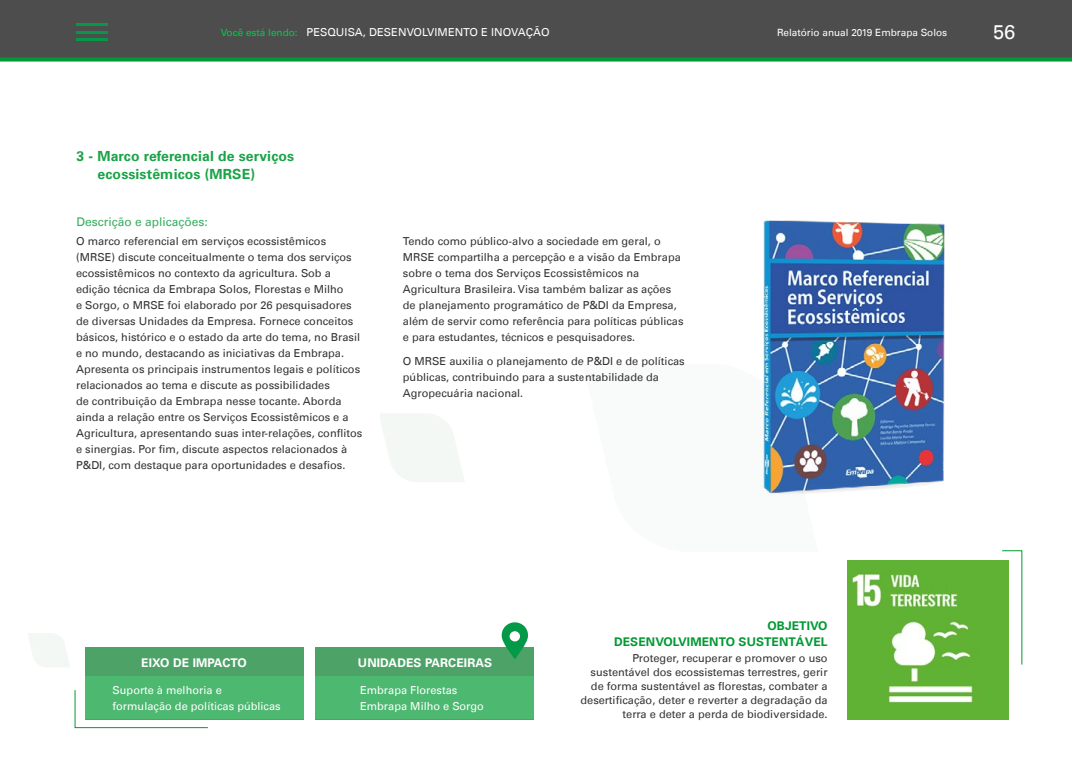
<style>
.page{position:relative;width:1072px;height:757px;background:#fff}
.page>*{position:absolute;margin:0;border:0;box-sizing:border-box;transform-origin:0 0}
.t1{font:20px "Univers LT";color:#fff}
.t2{font:700 14px/18px "Univers LT";letter-spacing:.01em;color:#1aa347}
.t3{font:700 12px/16px "Univers LT";letter-spacing:.01em;color:#093;text-align:right}
.t4{font:700 12px "Univers LT";letter-spacing:.01em;color:#fff}
.t5{font:12px "Univers LT";color:#33ad5c}
.t6{font:11px/16px "Univers LT";color:#333}
.t7{font:11px/16px "Univers LT";color:#fff}
.t8{font:10px "Univers LT";color:#fff}
.s1{font-size:10px;color:#00cd4c}
</style>
<div class="page">
<svg style="left:0;top:0;width:1071px;height:62px;background:#49534c"></svg>
<svg style="left:28px;top:633px;width:42px;height:34px"></svg>
<div style="left:85px;top:647px;width:218px;height:72px;background:#4da367"></div>
<div style="left:85px;top:676px;width:218px;height:43px;background:#4db870"></div>
<div style="left:315px;top:647px;width:219px;height:72px;background:#4da367"></div>
<div style="left:315px;top:676px;width:219px;height:43px;background:#4db870"></div>
<svg style="left:74px;top:690px;width:135px;height:38px"></svg>
<svg style="left:501px;top:622px;width:27px;height:37px"></svg>
<div style="left:509px;top:631px;width:11px;height:10px;background:#fff;border-radius:50%"></div>
<svg style="left:381px;top:414px;width:83px;height:68px"></svg>
<img style="left:761px;top:220px;width:184px;height:275px">
<hr style="left:76px;top:24px;width:31px;height:2px;background:#049948">
<hr style="left:76px;top:31px;width:31px;height:2px;background:#049948">
<hr style="left:76px;top:38px;width:31px;height:3px;background:#049948">
<img style="left:847px;top:561px;width:161px;height:158px">
<svg style="left:1001px;top:550px;width:21px;height:115px"></svg>
<p class="t7" style="left:221px;top:24px;width:330px"><span class="s1">Você está lendo:</span> PESQUISA, DESENVOLVIMENTO E INOVAÇÃO</p>
<p class="t8" style="left:777px;top:26px;width:172px">Relatório anual 2019 Embrapa Solos</p>
<h1 class="t1" style="left:993px;top:20px;width:24px">56</h1>
<p class="t2" style="left:98px;top:147px;width:198px;text-indent:-21px">3 - Marco referencial de serviços ecossistêmicos (MRSE)</p>
<p class="t5" style="left:77px;top:215px;width:133px">Descrição e aplicações:</p>
<p class="t6" style="left:76px;top:233px;width:288px">O marco referencial em serviços ecossistêmicos (MRSE) discute conceitualmente o tema dos serviços ecossistêmicos no contexto da agricultura. Sob a edição técnica da Embrapa Solos, Florestas e Milho<br>e Sorgo, o MRSE foi elaborado por 26 pesquisadores de diversas Unidades da Empresa. Fornece conceitos básicos, histórico e o estado da arte do tema, no Brasil e no mundo, destacando as iniciativas da Embrapa.<br>Apresenta os principais instrumentos legais e políticos relacionados ao tema e discute as possibilidades<br>de contribuição da Embrapa nesse tocante. Aborda ainda a relação entre os Serviços Ecossistêmicos e a Agricultura, apresentando suas inter-relações, conflitos e sinergias. Por fim, discute aspectos relacionados à P&amp;DI, com destaque para oportunidades e desafios.</p>
<p class="t6" style="left:403px;top:233px;width:282px">Tendo como público-alvo a sociedade em geral, o MRSE compartilha a percepção e a visão da Embrapa sobre o tema dos Serviços Ecossistêmicos na Agricultura Brasileira. Visa também balizar as ações de planejamento programático de P&amp;DI da Empresa, além de servir como referência para políticas públicas e para estudantes, técnicos e pesquisadores.</p>
<p class="t6" style="left:403px;top:353px;width:283px">O MRSE auxilia o planejamento de P&amp;DI e de políticas públicas, contribuindo para a sustentabilidade da<br>Agropecuária nacional.</p>
<p class="t3" style="left:614px;top:618px;width:215px">OBJETIVO<br>DESENVOLVIMENTO SUSTENTÁVEL</p>
<p class="t4" style="left:141px;top:656px;width:107px">EIXO DE IMPACTO</p>
<p class="t4" style="left:358px;top:656px;width:136px">UNIDADES PARCEIRAS</p>
<p class="t7" style="left:113px;top:682px;width:170px">Suporte à melhoria e formulação de políticas públicas</p>
<p class="t7" style="left:360px;top:682px;width:125px">Embrapa Florestas<br>Embrapa Milho e Sorgo</p>
<p class="t6" style="left:580px;top:651px;width:249px;line-height:14px;text-align:right">Proteger, recuperar e promover o uso sustentável dos ecossistemas terrestres, gerir de forma sustentável as florestas, combater a desertificação, deter e reverter a degradação da terra e deter a perda de biodiversidade.</p>
</div>
